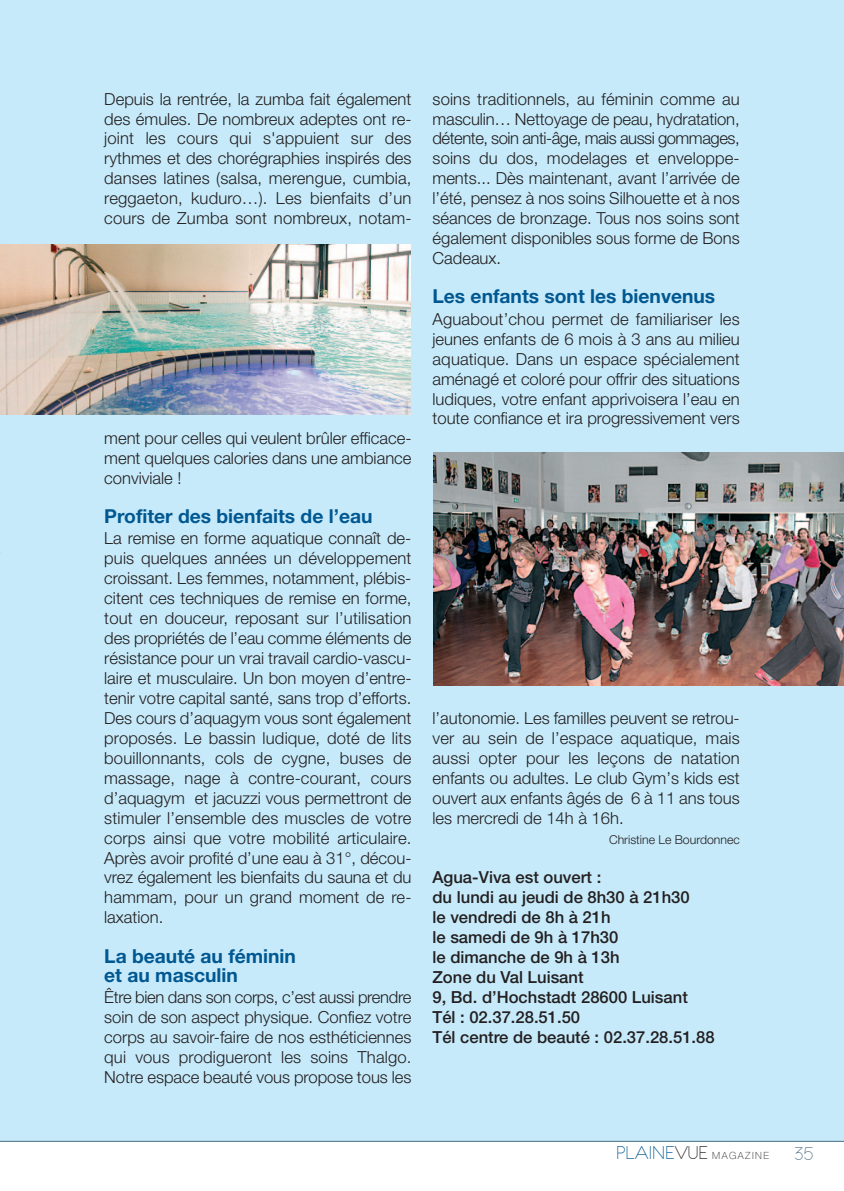
<style>
.page{position:relative;width:844px;height:1191px;background:#fff}
.page>*{position:absolute;margin:0;border:0;box-sizing:border-box;transform-origin:0 0}
.t1{font:700 19.25px/19.2px "Helvetica Neue";color:#015891}
.t2{font:300 16.62px/19.9px "Helvetica Neue";color:#231f20;text-align:justify}
.t3{font:500 16.62px/19.9px "Helvetica Neue";color:#231f20}
.t4{font:300 12.25px "Helvetica Neue";color:#231f20}
.t5{font:100 9.97px "Helvetica Neue";letter-spacing:.15em;color:#231f20}
.s1{font-family:"Eurofurencelight";font-weight:400;font-size:21.35px;color:#015891}
.s2{font-family:"Eurofurencelight";font-weight:400;font-size:21.35px}
.s3{font-family:"Eurofurencelight";font-weight:400;font-size:21px;color:#57768a}
</style>
<div class="page">
<div style="left:0;top:0;width:843px;height:1141px;background:#c6eafa"></div>
<hr style="left:0;top:1140px;width:843px;height:1px;background:#57768a">
<img style="left:0;top:244px;width:411px;height:170px">
<img style="left:433px;top:452px;width:410px;height:233px">
<p class="t2" style="left:104px;top:90px;width:309px">Depuis la rentrée, la zumba fait également des émules. De nombreux adeptes ont re&shy;joint les cours qui s'appuient sur des rythmes et des chorégraphies inspirés des danses latines (salsa, merengue, cumbia, reggaeton, kuduro…). Les bienfaits d’un cours de Zumba sont nombreux, notam-</p>
<p class="t2" style="left:104px;top:429px;width:309px">ment pour celles qui veulent brûler efficace&shy;ment quelques calories dans une ambiance conviviale !</p>
<p class="t1" style="left:104px;top:508px;width:270px">Profiter des bienfaits de l’eau</p>
<p class="t2" style="left:104px;top:530px;width:309px">La remise en forme aquatique connaît de&shy;puis quelques années un développement croissant. Les femmes, notamment, plébis&shy;citent ces techniques de remise en forme, tout en douceur, reposant sur l’utilisation des propriétés de l’eau comme éléments de résistance pour un vrai travail cardio-vascu&shy;laire et musculaire. Un bon moyen d’entre&shy;tenir votre capital santé, sans trop d’efforts.<br>Des cours d’aquagym vous sont également proposés. Le bassin ludique, doté de lits bouillonnants, cols de cygne, buses de massage, nage à contre-courant, cours d’aquagym et jacuzzi vous permettront de stimuler l’ensemble des muscles de votre corps ainsi que votre mobilité articulaire.<br>Après avoir profité d’une eau à 31°, décou&shy;vrez également les bienfaits du sauna et du hammam, pour un grand moment de re&shy;laxation.</p>
<p class="t1" style="left:104px;top:948px;width:193px">La beauté au féminin et au masculin</p>
<p class="t2" style="left:104px;top:988px;width:309px">Être bien dans son corps, c’est aussi prendre soin de son aspect physique. Confiez votre corps au savoir-faire de nos esthéticiennes qui vous prodigueront les soins Thalgo.<br>Notre espace beauté vous propose tous les</p>
<p class="t2" style="left:432px;top:90px;width:309px">soins traditionnels, au féminin comme au masculin… Nettoyage de peau, hydratation, détente, soin anti-âge, mais aussi gommages, soins du dos, modelages et enveloppe&shy;ments... Dès maintenant, avant l’arrivée de l’été, pensez à nos soins Silhouette et à nos séances de bronzage. Tous nos soins sont également disponibles sous forme de Bons Cadeaux.</p>
<p class="t1" style="left:432px;top:289px;width:284px">Les enfants sont les bienvenus</p>
<p class="t2" style="left:432px;top:310px;width:309px">Aguabout’chou permet de familiariser les jeunes enfants de 6 mois à 3 ans au milieu aquatique. Dans un espace spécialement aménagé et coloré pour offrir des situations ludiques, votre enfant apprivoisera l’eau en toute confiance et ira progressivement vers</p>
<p class="t2" style="left:432px;top:709px;width:309px">l’autonomie. Les familles peuvent se retrou&shy;ver au sein de l’espace aquatique, mais aussi opter pour les leçons de natation enfants ou adultes. Le club Gym’s kids est ouvert aux enfants âgés de 6 à 11 ans tous les mercredi de 14h à 16h.</p>
<p class="t4" style="left:609px;top:835px;width:132px">Christine Le Bourdonnec</p>
<p class="t3" style="left:432px;top:869px;width:283px">Agua-Viva est ouvert :<br>du lundi au jeudi de 8h30 à 21h30<br>le vendredi de 8h à 21h<br>le samedi de 9h à 17h30<br>le dimanche de 9h à 13h<br>Zone du Val Luisant<br>9, Bd. d’Hochstadt 28600 Luisant<br>Tél : 02.37.28.51.50<br>Tél centre de beauté : 02.37.28.51.88</p>
<p class="t5" style="left:616px;top:1151px;width:199px"><span class="s1">PLAINE</span><span class="s2">VUE</span> MAGAZINE <span class="s3">35</span></p>
</div>
